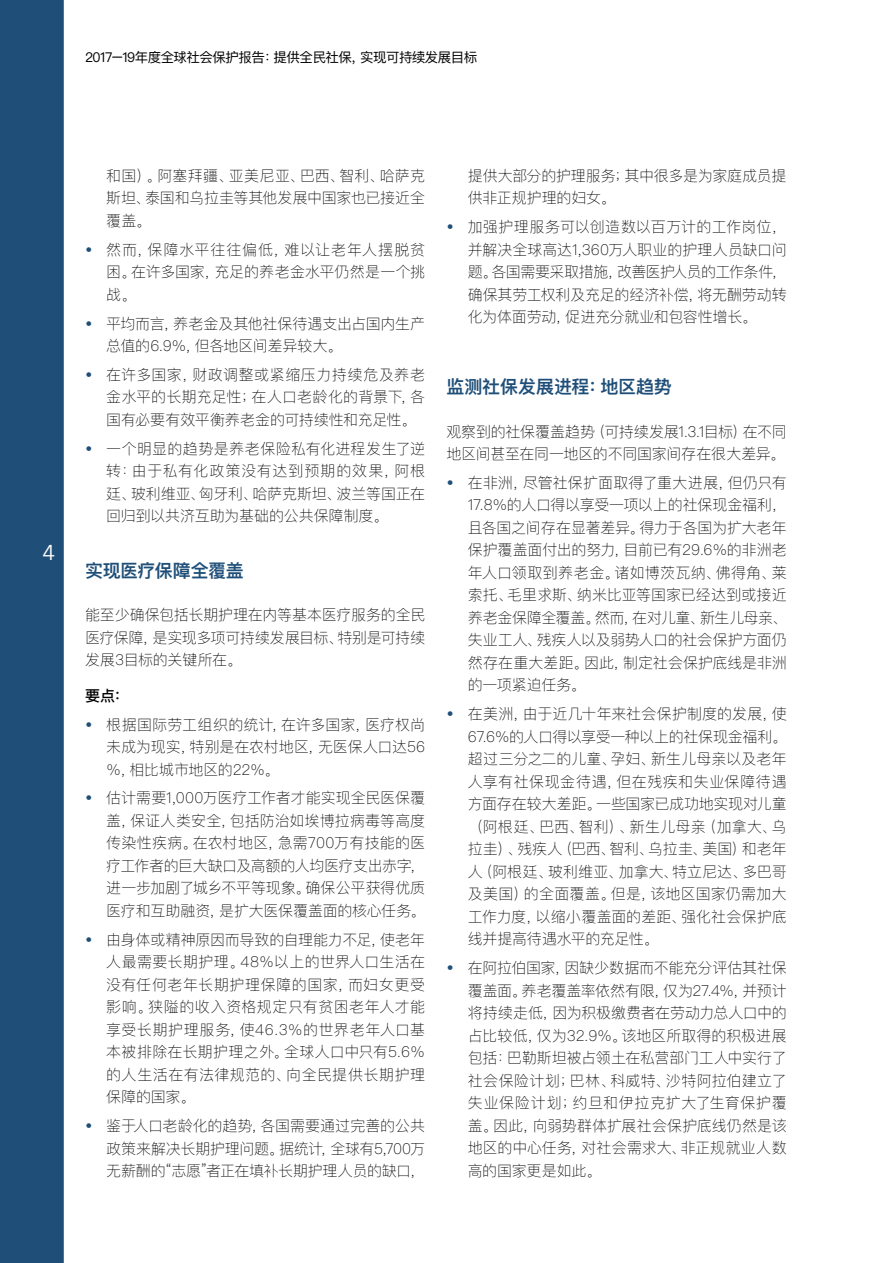
<style>
.page{position:relative;width:893px;height:1263px;background:#fff}
.page>*{position:absolute;margin:0;border:0;box-sizing:border-box;transform-origin:0 0}
.t1{font:21px "Trade Gothic LT Com";color:#fff}
.t2{font:600 18px "Ping Fang SC";letter-spacing:-.01em;color:#1f4f79}
.t3{font:100 15px/22.5px "Ping Fang SC";letter-spacing:-.01em;color:#000;text-align:justify}
.t4{font:500 15px "Ping Fang SC";color:#000}
.t5{font:13.5px "Ping Fang SC";letter-spacing:-.04em;color:#000}
.s1{color:#1f4f79}
</style>
<div class="page">
<div style="left:0;top:0;width:64px;height:1263px;background:#1f4f79"></div>
<p class="t5" style="left:85px;top:49px;width:394px">2017–19年度全球社会保护报告：提供全民社保，实现可持续发展目标</p>
<h1 class="t1" style="left:42px;top:539px;width:14px">4</h1>
<p class="t3" style="left:106px;top:164px;width:320px">和国）。阿塞拜疆、亚美尼亚、巴西、智利、哈萨克斯坦、泰国和乌拉圭等其他发展中国家也已接近全覆盖。</p>
<p class="t3" style="left:106px;top:238px;width:320px;text-indent:-21px"><span class="s1">•</span> 然而，保障水平往往偏低，难以让老年人摆脱贫困。在许多国家，充足的养老金水平仍然是一个挑战。</p>
<p class="t3" style="left:106px;top:312px;width:320px;text-indent:-21px"><span class="s1">•</span> 平均而言，养老金及其他社保待遇支出占国内生产总值的6.9％，但各地区间差异较大。</p>
<p class="t3" style="left:106px;top:363px;width:320px;text-indent:-21px"><span class="s1">•</span> 在许多国家，财政调整或紧缩压力持续危及养老金水平的长期充足性；在人口老龄化的背景下，各国有必要有效平衡养老金的可持续性和充足性。</p>
<p class="t3" style="left:106px;top:437px;width:320px;text-indent:-21px"><span class="s1">•</span> 一个明显的趋势是养老保险私有化进程发生了逆转：由于私有化政策没有达到预期的效果，阿根廷、玻利维亚、匈牙利、哈萨克斯坦、波兰等国正在回归到以共济互助为基础的公共保障制度。</p>
<p class="t2" style="left:85px;top:559px;width:160px">实现医疗保障全覆盖</p>
<p class="t3" style="left:85px;top:604px;width:342px">能至少确保包括长期护理在内等基本医疗服务的全民医疗保障，是实现多项可持续发展目标、特别是可持续发展3目标的关键所在。</p>
<p class="t4" style="left:85px;top:686px;width:45px">要点：</p>
<p class="t3" style="left:106px;top:713px;width:320px;text-indent:-21px"><span class="s1">•</span> 根据国际劳工组织的统计，在许多国家，医疗权尚未成为现实，特别是在农村地区，无医保人口达56％，相比城市地区的22％。</p>
<p class="t3" style="left:106px;top:787px;width:320px;text-indent:-21px"><span class="s1">•</span> 估计需要1,000万医疗工作者才能实现全民医保覆盖，保证人类安全，包括防治如埃博拉病毒等高度传染性疾病。在农村地区，急需700万有技能的医疗工作者的巨大缺口及高额的人均医疗支出赤字，进一步加剧了城乡不平等现象。确保公平获得优质医疗和互助融资，是扩大医保覆盖面的核心任务。</p>
<p class="t3" style="left:106px;top:928px;width:320px;text-indent:-21px"><span class="s1">•</span> 由身体或精神原因而导致的自理能力不足，使老年人最需要长期护理。48％以上的世界人口生活在没有任何老年长期护理保障的国家，而妇女更受影响。狭隘的收入资格规定只有贫困老年人才能享受长期护理服务，使46.3％的世界老年人口基本被排除在长期护理之外。全球人口中只有5.6％的人生活在有法律规范的、向全民提供长期护理保障的国家。</p>
<p class="t3" style="left:106px;top:1114px;width:320px;text-indent:-21px"><span class="s1">•</span> 鉴于人口老龄化的趋势，各国需要通过完善的公共政策来解决长期护理问题。据统计，全球有5,700万无薪酬的“志愿”者正在填补长期护理人员的缺口，</p>
<p class="t3" style="left:468px;top:164px;width:320px">提供大部分的护理服务；其中很多是为家庭成员提供非正规护理的妇女。</p>
<p class="t3" style="left:468px;top:215px;width:320px;text-indent:-21px"><span class="s1">•</span> 加强护理服务可以创造数以百万计的工作岗位，并解决全球高达1,360万人职业的护理人员缺口问题。各国需要采取措施，改善医护人员的工作条件，确保其劳工权利及充足的经济补偿，将无酬劳动转化为体面劳动，促进充分就业和包容性增长。</p>
<p class="t2" style="left:446px;top:375px;width:227px">监测社保发展进程：地区趋势</p>
<p class="t3" style="left:446px;top:420px;width:342px">观察到的社保覆盖趋势（可持续发展1.3.1目标）在不同地区间甚至在同一地区的不同国家间存在很大差异。</p>
<p class="t3" style="left:468px;top:471px;width:320px;text-indent:-21px"><span class="s1">•</span> 在非洲，尽管社保扩面取得了重大进展，但仍只有17.8％的人口得以享受一项以上的社保现金福利，且各国之间存在显著差异。得力于各国为扩大老年保护覆盖面付出的努力，目前已有29.6％的非洲老年人口领取到养老金。诸如博茨瓦纳、佛得角、莱索托、毛里求斯、纳米比亚等国家已经达到或接近养老金保障全覆盖。然而，在对儿童、新生儿母亲、失业工人、残疾人以及弱势人口的社会保护方面仍然存在重大差距。因此，制定社会保护底线是非洲的一项紧迫任务。</p>
<p class="t3" style="left:468px;top:703px;width:320px;text-indent:-21px"><span class="s1">•</span> 在美洲，由于近几十年来社会保护制度的发展，使67.6％的人口得以享受一种以上的社保现金福利。超过三分之二的儿童、孕妇、新生儿母亲以及老年人享有社保现金待遇，但在残疾和失业保障待遇方面存在较大差距。一些国家已成功地实现对儿童（阿根廷、巴西、智利）、新生儿母亲（加拿大、乌拉圭）、残疾人（巴西、智利、乌拉圭、美国）和老年人（阿根廷、玻利维亚、加拿大、特立尼达、多巴哥及美国）的全面覆盖。但是，该地区国家仍需加大工作力度，以缩小覆盖面的差距、强化社会保护底线并提高待遇水平的充足性。</p>
<p class="t3" style="left:468px;top:956px;width:320px;text-indent:-21px"><span class="s1">•</span> 在阿拉伯国家，因缺少数据而不能充分评估其社保覆盖面。养老覆盖率依然有限，仅为27.4％，并预计将持续走低，因为积极缴费者在劳动力总人口中的占比较低，仅为32.9％。该地区所取得的积极进展包括：巴勒斯坦被占领土在私营部门工人中实行了社会保险计划；巴林、科威特、沙特阿拉伯建立了失业保险计划；约旦和伊拉克扩大了生育保护覆盖。因此，向弱势群体扩展社会保护底线仍然是该地区的中心任务，对社会需求大、非正规就业人数高的国家更是如此。</p>
</div>
